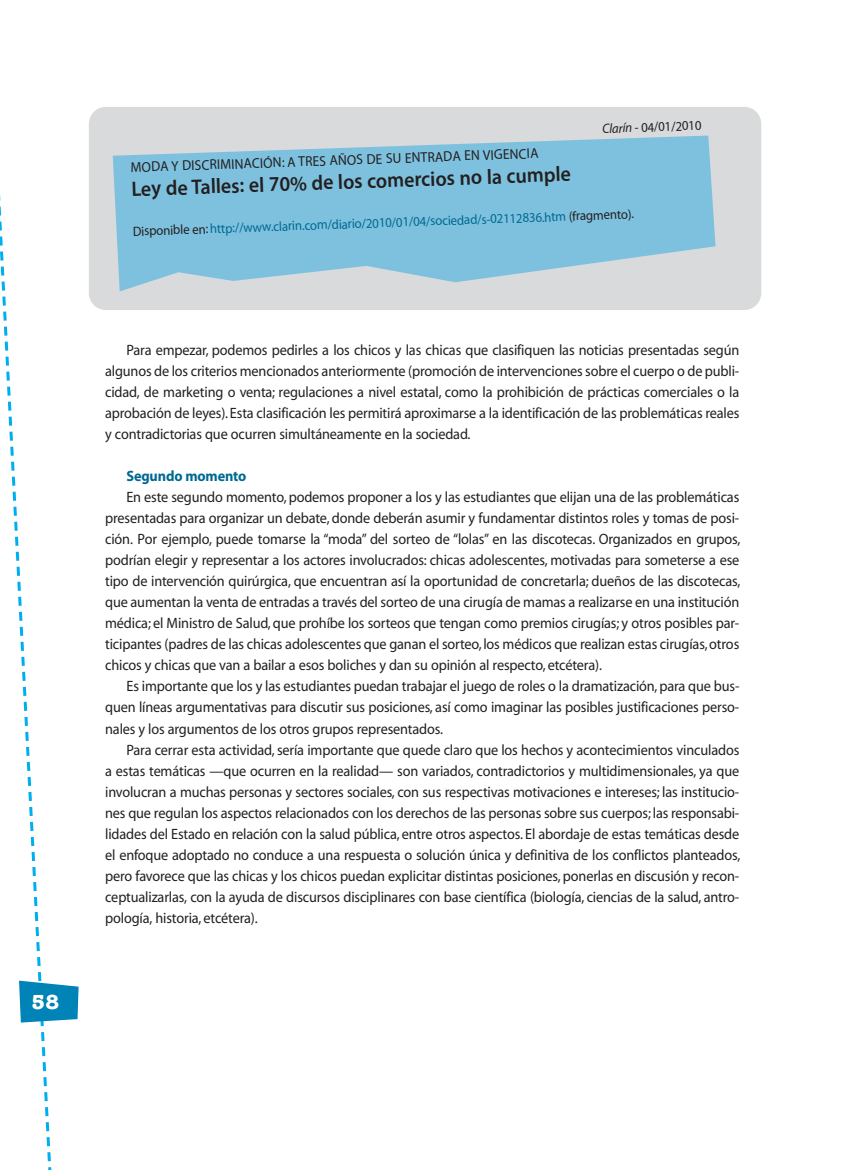
<style>
.page{position:relative;width:847px;height:1170px;background:#fff}
.page>*{position:absolute;margin:0;border:0;box-sizing:border-box;transform-origin:0 0}
.t1{font:600 21px "Myriad Pro";color:#231f20;scale:.95 1}
.t2{font:700 21px "American Typewriter";color:#fff}
.t3{font:15px/21px "Myriad";letter-spacing:-.01em;color:#231f20;text-align:justify;scale:.95 1}
.t4{font:700 15px "Myriad";letter-spacing:-.01em;color:#006991;scale:.95 1}
.t5{font:14.25px "Myriad";color:#231f20;scale:.95 1}
.t6{font:13.5px "Myriad";color:#006991;scale:.95 1}
.t7{font:13.5px "Myriad";color:#231f20;scale:.95 1}
.s1{font-style:italic}
.s2{color:#231f20}
</style>
<div class="page">
<svg style="left:0;top:195px;width:52px;height:974px"></svg>
<svg style="left:19px;top:980px;width:60px;height:42px"></svg>
<div style="left:89px;top:107px;width:672px;height:203px;background:#d9dadc;border-radius:17px"></div>
<svg style="left:113px;top:135px;width:602px;height:156px;fill:#7ec1de"></svg>
<h1 class="t2" style="left:32px;top:983px;width:29px">58</h1>
<p class="t7" style="left:601px;top:123px;width:106px;rotate:-2deg"><span class="s1">Clarín</span> - 04/01/2010</p>
<p class="t5" style="left:130px;top:162px;width:431px;rotate:-2deg">MODA Y DISCRIMINACIÓN: A TRES AÑOS DE SU ENTRADA EN VIGENCIA</p>
<h1 class="t1" style="left:131px;top:181px;width:464px;rotate:-2deg">Ley de Talles: el 70% de los comercios no la cumple</h1>
<p class="t6" style="left:133px;top:226px;width:529px;rotate:-2deg"><span class="s2">Disponible en:</span> http://www.clarin.com/diario/2010/01/04/sociedad/s-02112836.htm <span class="s2">(fragmento).</span></p>
<p class="t3" style="left:105px;top:341px;width:668px;text-indent:21px">Para empezar, podemos pedirles a los chicos y las chicas que clasifiquen las noticias presentadas según algunos de los criterios mencionados anteriormente (promoción de intervenciones sobre el cuerpo o de publi&shy;cidad, de marketing o venta; regulaciones a nivel estatal, como la prohibición de prácticas comerciales o la aprobación de leyes). Esta clasificación les permitirá aproximarse a la identificación de las problemáticas reales y contradictorias que ocurren simultáneamente en la sociedad.</p>
<p class="t4" style="left:126px;top:470px;width:128px">Segundo momento</p>
<p class="t3" style="left:105px;top:488px;width:669px;text-indent:21px">En este segundo momento, podemos proponer a los y las estudiantes que elijan una de las problemáticas presentadas para organizar un debate, donde deberán asumir y fundamentar distintos roles y tomas de posi&shy;ción. Por ejemplo, puede tomarse la “moda” del sorteo de “lolas” en las discotecas. Organizados en grupos, podrían elegir y representar a los actores involucrados: chicas adolescentes, motivadas para someterse a ese tipo de intervención quirúrgica, que encuentran así la oportunidad de concretarla; dueños de las discotecas, que aumentan la venta de entradas a través del sorteo de una cirugía de mamas a realizarse en una institución médica; el Ministro de Salud, que prohíbe los sorteos que tengan como premios cirugías; y otros posibles par&shy;ticipantes (padres de las chicas adolescentes que ganan el sorteo, los médicos que realizan estas cirugías, otros chicos y chicas que van a bailar a esos boliches y dan su opinión al respecto, etcétera).</p>
<p class="t3" style="left:105px;top:677px;width:668px;text-indent:21px">Es importante que los y las estudiantes puedan trabajar el juego de roles o la dramatización, para que bus&shy;quen líneas argumentativas para discutir sus posiciones, así como imaginar las posibles justificaciones perso&shy;nales y los argumentos de los otros grupos representados.</p>
<p class="t3" style="left:105px;top:740px;width:669px;text-indent:21px">Para cerrar esta actividad, sería importante que quede claro que los hechos y acontecimientos vinculados a estas temáticas —que ocurren en la realidad— son variados, contradictorios y multidimensionales, ya que involucran a muchas personas y sectores sociales, con sus respectivas motivaciones e intereses; las institucio&shy;nes que regulan los aspectos relacionados con los derechos de las personas sobre sus cuerpos; las responsabi&shy;lidades del Estado en relación con la salud pública, entre otros aspectos. El abordaje de estas temáticas desde el enfoque adoptado no conduce a una respuesta o solución única y definitiva de los conflictos planteados, pero favorece que las chicas y los chicos puedan explicitar distintas posiciones, ponerlas en discusión y recon&shy;ceptualizarlas, con la ayuda de discursos disciplinares con base científica (biología, ciencias de la salud, antro&shy;pología, historia, etcétera).</p>
</div>
